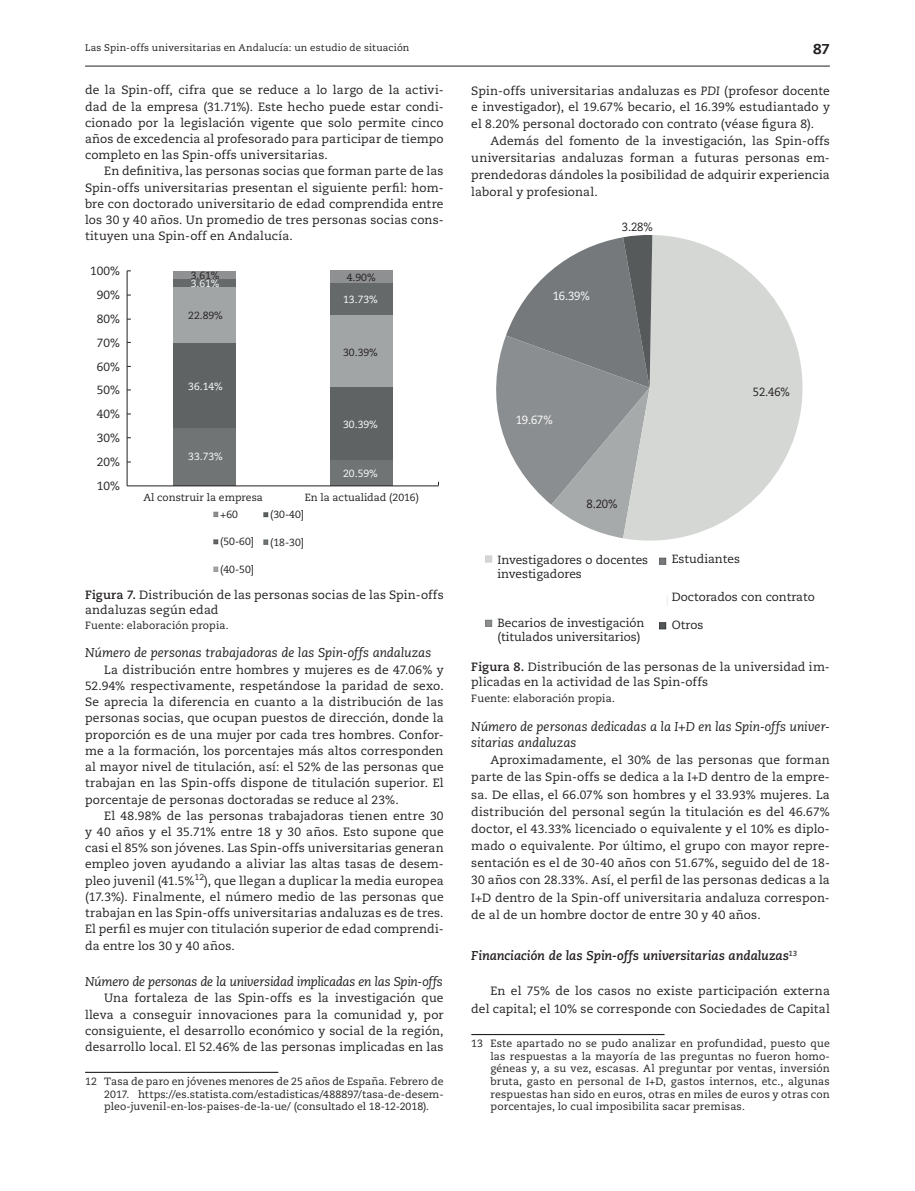
<style>
.page{position:relative;width:915px;height:1191px;background:#fff}
.page>*{position:absolute;margin:0;border:0;box-sizing:border-box;transform-origin:0 0}
.t1{font:800 14.25px "Caecilia LT Std";color:#231f20}
.SubTitulo_Cuerpo_2{font:italic 12.75px/16px "Caecilia LT Std";letter-spacing:-.005em;color:#231f20}
.SubTitulo_Cuerpo_2-2{font:italic 12.75px "Caecilia LT Std";letter-spacing:-.025em;color:#231f20}
.SubTitulo_Cuerpo{font:italic 700 12.75px "Caecilia LT Std";letter-spacing:-.005em;color:#231f20}
.Cuerpo_Texto_Final{font:12px/16.2px "Caecilia LT Std";letter-spacing:.01em;color:#231f20;text-align:justify}
.Cuerpo_Texto{font:12px/16.2px "Caecilia LT Std";letter-spacing:.015em;color:#231f20;text-align:justify}
.Llamado_Figuras{font:12px/14.4px "Caecilia LT Std";letter-spacing:.015em;color:#231f20}
.t2{font:11.85px/23.9px "Caecilia LT Std";color:#231f20}
.t3{font:11.85px "Caecilia LT Std";color:#231f20;scale:.95 1}
.t4{font:11.85px "Caecilia LT Std";letter-spacing:-.01em;color:#fff;scale:.95 1}
.Pie_de_pagina{font:10.5px/12.6px "Caecilia LT Std";letter-spacing:.01em;color:#231f20;text-align:justify}
.Cuerpo_Tabla{font:10.5px "Caecilia LT Std";letter-spacing:.01em;color:#231f20}
.t5{font:10.35px "Caecilia LT Std";color:#231f20}
.t6{font:10.35px/21.9px "Caecilia LT Std";color:#fff;text-align:center}
.t7{font:9.75px "Caecilia LT Std";letter-spacing:.02em;color:#231f20}
.s1{font-style:italic}
.s2{color:#231f20}
.s3{font-weight:700}
</style>
<div class="page">
<hr style="left:85px;top:66px;width:744px;height:1px;background:#231f20">
<div style="left:330px;top:459px;width:62px;height:26px;background:#707475"></div>
<div style="left:330px;top:387px;width:62px;height:72px;background:#5f6364"></div>
<div style="left:330px;top:315px;width:62px;height:72px;background:#a1a5a5"></div>
<div style="left:330px;top:283px;width:62px;height:32px;background:#65696a"></div>
<div style="left:330px;top:271px;width:62px;height:12px;background:#8e9091"></div>
<div style="left:173px;top:428px;width:63px;height:57px;background:#707475"></div>
<div style="left:173px;top:342px;width:63px;height:86px;background:#5f6364"></div>
<div style="left:173px;top:287px;width:63px;height:55px;background:#a1a5a5"></div>
<div style="left:173px;top:279px;width:63px;height:8px;background:#65696a"></div>
<div style="left:173px;top:271px;width:63px;height:8px;background:#8e9091"></div>
<hr style="left:127px;top:271px;width:1px;height:215px;background:#231f20">
<hr style="left:127px;top:485px;width:311px;height:1px;background:#231f20">
<img style="left:213px;top:511px;width:6px;height:61px">
<img style="left:263px;top:512px;width:6px;height:33px">
<hr style="left:85px;top:1071px;width:193px;height:2px;background:#231f20">
<svg style="left:623px;top:235px;width:180px;height:306px;fill:#d4d7d4"></svg>
<svg style="left:496px;top:235px;width:156px;height:303px"></svg>
<img style="left:485px;top:555px;width:8px;height:72px">
<img style="left:659px;top:557px;width:8px;height:73px">
<hr style="left:471px;top:1034px;width:193px;height:1px;background:#231f20">
<p class="t7" style="left:85px;top:42px;width:326px">Las Spin-offs universitarias en Andalucía: un estudio de situación</p>
<p class="t1" style="left:812px;top:41px;width:18px">87</p>
<p class="Cuerpo_Texto_Final" style="left:85px;top:82px;width:360px">de la Spin-off, cifra que se reduce a lo largo de la activi&shy;dad de la empresa (31.71%). Este hecho puede estar condi&shy;cionado por la legislación vigente que solo permite cinco años de excedencia al profesorado para participar de tiempo completo en las Spin-offs universitarias.</p>
<p class="Cuerpo_Texto_Final" style="left:85px;top:163px;width:360px;text-indent:19px">En definitiva, las personas socias que forman parte de las Spin-offs universitarias presentan el siguiente perfil: hom&shy;bre con doctorado universitario de edad comprendida entre los 30 y 40 años. Un promedio de tres personas socias cons&shy;tituyen una Spin-off en Andalucía.</p>
<p class="t2" style="left:90px;top:259px;width:31px;text-align:center">100%<br>90%<br>80%<br>70%<br>60%<br>50%<br>40%<br>30%<br>20%<br>10%</p>
<p class="t5" style="left:143px;top:491px;width:121px">Al construir la empresa</p>
<p class="t5" style="left:304px;top:491px;width:116px">En la actualidad (2016)</p>
<p class="Cuerpo_Texto_Final" style="left:471px;top:82px;width:360px;line-height:17px">Spin-offs universitarias andaluzas es <span class="s1">PDI</span> (profesor docente e investigador), el 19.67% becario, el 16.39% estudiantado y el 8.20% personal doctorado con contrato (véase figura 8).</p>
<p class="Cuerpo_Texto_Final" style="left:471px;top:133px;width:360px;line-height:17px;text-indent:19px">Además del fomento de la investigación, las Spin-offs universitarias andaluzas forman a futuras personas em&shy;prendedoras dándoles la posibilidad de adquirir experiencia laboral y profesional.</p>
<p class="t3" style="left:621px;top:220px;width:34px">3.28%</p>
<p class="t5" style="left:191px;top:269px;width:30px">3.61%</p>
<p class="t6" style="left:343px;top:266px;width:36px"><span class="s2">4.90%<br></span>13.73%</p>
<p class="t6" style="left:191px;top:273px;width:30px">3.61%</p>
<p class="t5" style="left:188px;top:309px;width:36px">22.89%</p>
<p class="t4" style="left:552px;top:289px;width:41px">16.39%</p>
<p class="t5" style="left:343px;top:346px;width:36px">30.39%</p>
<p class="t6" style="left:188px;top:375px;width:36px">36.14%</p>
<p class="t3" style="left:752px;top:385px;width:41px">52.46%</p>
<p class="t4" style="left:515px;top:413px;width:41px">19.67%</p>
<p class="t6" style="left:343px;top:413px;width:36px">30.39%</p>
<p class="t6" style="left:188px;top:446px;width:36px">33.73%</p>
<p class="t6" style="left:343px;top:462px;width:36px">20.59%</p>
<p class="t3" style="left:586px;top:497px;width:34px">8.20%</p>
<p class="t5" style="left:270px;top:508px;width:35px">(30-40]</p>
<p class="t5" style="left:270px;top:536px;width:35px">(18-30]</p>
<p class="t5" style="left:220px;top:508px;width:19px">+60</p>
<p class="t5" style="left:220px;top:535px;width:35px">(50-60]</p>
<p class="t5" style="left:220px;top:563px;width:35px">(40-50]</p>
<p class="t5" style="left:220px;top:590px;width:35px">(30-40]</p>
<p class="t2" style="left:671px;top:547px;width:70px">Estudiantes</p>
<p class="t2" style="left:497px;top:553px;width:152px;line-height:14.2px">Investigadores o docentes investigadores</p>
<p class="t2" style="left:497px;top:616px;width:148px;line-height:14.2px">Becarios de investigación (titulados universitarios)</p>
<p class="Llamado_Figuras" style="left:85px;top:588px;width:360px"><span class="s3">Figura 7.</span> Distribución de las personas socias de las Spin-offs andaluzas según edad</p>
<p class="Cuerpo_Tabla" style="left:85px;top:619px;width:145px">Fuente: elaboración propia.</p>
<p class="SubTitulo_Cuerpo_2" style="left:85px;top:645px;width:347px">Número de personas trabajadoras de las Spin-offs andaluzas</p>
<p class="Cuerpo_Texto" style="left:85px;top:661px;width:360px;text-indent:19px">La distribución entre hombres y mujeres es de 47.06% y 52.94% respectivamente, respetándose la paridad de sexo.<br>Se aprecia la diferencia en cuanto a la distribución de las personas socias, que ocupan puestos de dirección, donde la proporción es de una mujer por cada tres hombres. Confor&shy;me a la formación, los porcentajes más altos corresponden al mayor nivel de titulación, así: el 52% de las personas que trabajan en las Spin-offs dispone de titulación superior. El porcentaje de personas doctoradas se reduce al 23%.</p>
<p class="Cuerpo_Texto_Final" style="left:85px;top:807px;width:360px;text-indent:19px">El 48.98% de las personas trabajadoras tienen entre 30 y 40 años y el 35.71% entre 18 y 30 años. Esto supone que casi el 85% son jóvenes. Las Spin-offs universitarias generan empleo joven ayudando a aliviar las altas tasas de desem&shy;pleo juvenil (41.5%<sup>12</sup>), que llegan a duplicar la media europea (17.3%). Finalmente, el número medio de las personas que trabajan en las Spin-offs universitarias andaluzas es de tres.<br>El perfil es mujer con titulación superior de edad comprendi&shy;da entre los 30 y 40 años.</p>
<p class="SubTitulo_Cuerpo_2-2" style="left:85px;top:974px;width:359px">Número de personas de la universidad implicadas en las Spin-offs</p>
<p class="Cuerpo_Texto" style="left:85px;top:990px;width:360px;text-indent:19px">Una fortaleza de las Spin-offs es la investigación que lleva a conseguir innovaciones para la comunidad y, por consiguiente, el desarrollo económico y social de la región, desarrollo local. El 52.46% de las personas implicadas en las</p>
<p class="Pie_de_pagina" style="left:104px;top:1075px;width:341px;text-indent:-19px">12 Tasa de paro en jóvenes menores de 25 años de España. Febrero de 2017. https://es.statista.com/estadisticas/488897/tasa-de-desem&shy;pleo-juvenil-en-los-paises-de-la-ue/ (consultado el 18-12-2018).</p>
<p class="t2" style="left:671px;top:585px;width:144px">Doctorados con contrato</p>
<p class="t2" style="left:671px;top:613px;width:33px">Otros</p>
<p class="Llamado_Figuras" style="left:471px;top:659px;width:360px;line-height:15.1px"><span class="s3">Figura 8.</span> Distribución de las personas de la universidad im&shy;plicadas en la actividad de las Spin-offs</p>
<p class="Cuerpo_Tabla" style="left:471px;top:692px;width:145px">Fuente: elaboración propia.</p>
<p class="SubTitulo_Cuerpo_2" style="left:471px;top:719px;width:360px">Número de personas dedicadas a la I+D en las Spin-offs univer&shy;sitarias andaluzas</p>
<p class="Cuerpo_Texto_Final" style="left:471px;top:751px;width:360px;line-height:17.2px;text-indent:19px">Aproximadamente, el 30% de las personas que forman parte de las Spin-offs se dedica a la I+D dentro de la empre&shy;sa. De ellas, el 66.07% son hombres y el 33.93% mujeres. La distribución del personal según la titulación es del 46.67% doctor, el 43.33% licenciado o equivalente y el 10% es diplo&shy;mado o equivalente. Por último, el grupo con mayor repre&shy;sentación es el de 30-40 años con 51.67%, seguido del de 18- 30 años con 28.33%. Así, el perfil de las personas dedicas a la I+D dentro de la Spin-off universitaria andaluza correspon&shy;de al de un hombre doctor de entre 30 y 40 años.</p>
<p class="SubTitulo_Cuerpo" style="left:471px;top:948px;width:327px">Financiación de las Spin-offs universitarias andaluzas<sup>13</sup></p>
<p class="Cuerpo_Texto_Final" style="left:471px;top:982px;width:360px;line-height:18px;text-align:right">En el 75% de los casos no existe participación externa del capital; el 10% se corresponde con Sociedades de Capital</p>
<p class="Pie_de_pagina" style="left:490px;top:1037px;width:341px;text-indent:-19px">13 Este apartado no se pudo analizar en profundidad, puesto que las respuestas a la mayoría de las preguntas no fueron homo&shy;géneas y, a su vez, escasas. Al preguntar por ventas, inversión bruta, gasto en personal de I+D, gastos internos, etc., algunas respuestas han sido en euros, otras en miles de euros y otras con porcentajes, lo cual imposibilita sacar premisas.</p>
</div>
